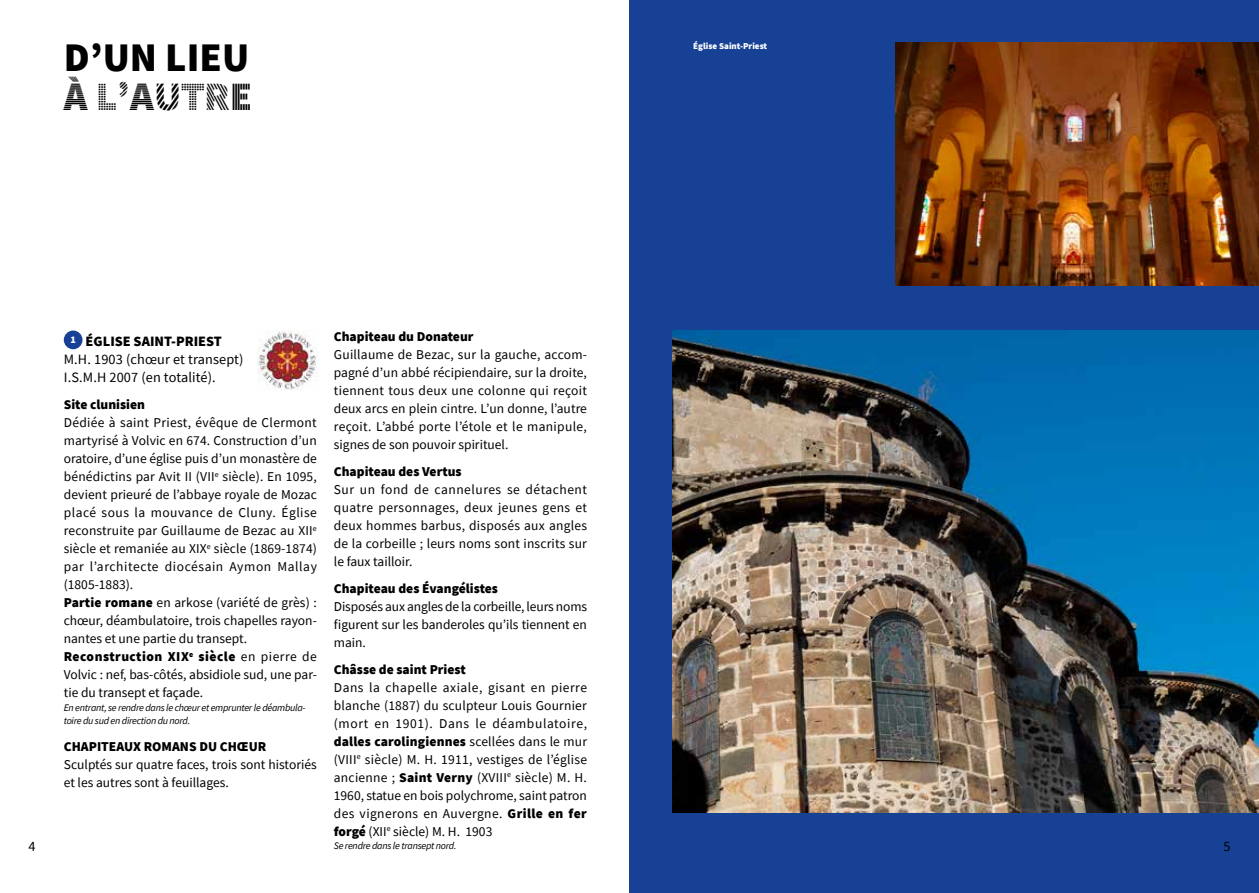
<style>
.page{position:relative;width:1259px;height:893px;background:#fff}
.page>*{position:absolute;margin:0;border:0;box-sizing:border-box;transform-origin:0 0}
.t1{font:900 40.5px "Source Sans Pro";color:#000}
.t2{font:900 40.5px "Source Sans Pro DISPLAYV2";color:#000}
.t3{font:14.25px/18px "Source Sans Pro";letter-spacing:.01em;color:#000}
.t4{font:13.5px/18px "Source Sans Pro";color:#000;text-align:justify}
.t5{font:900 13.5px "Source Sans Pro";color:#000}
.t6{font:italic 10.05px/13.5px "Source Sans Pro";letter-spacing:-.025em;color:#000}
.t7{font:900 9px "Source Sans Pro";color:#fff}
.s1{font-weight:900}
</style>
<div class="page">
<div style="left:64px;top:331px;width:18px;height:18px;background:#164194;border-radius:50%"></div>
<div style="left:629px;top:0;width:630px;height:893px;background:#164194"></div>
<img style="left:896px;top:43px;width:363px;height:243px">
<img style="left:672px;top:331px;width:587px;height:481px">
<img style="left:258px;top:331px;width:59px;height:59px">
<h1 class="t1" style="left:64px;top:29px;width:187px">D’UN LIEU</h1>
<h1 class="t2" style="left:64px;top:75px;width:190px">À L’AUTRE</h1>
<p class="t7" style="left:693px;top:40px;width:75px">Église Saint-Priest</p>
<p class="t5" style="left:334px;top:327px;width:141px">Chapiteau du Donateur</p>
<p class="t4" style="left:334px;top:345px;width:255px">Guillaume de Bezac, sur la gauche, accom&shy;pagné d’un abbé récipiendaire, sur la droite, tiennent tous deux une colonne qui reçoit deux arcs en plein cintre. L’un donne, l’autre reçoit. L’abbé porte l’étole et le manipule, signes de son pouvoir spirituel.</p>
<p class="t5" style="left:334px;top:462px;width:129px">Chapiteau des Vertus</p>
<p class="t4" style="left:334px;top:480px;width:255px">Sur un fond de cannelures se détachent quatre personnages, deux jeunes gens et deux hommes barbus, disposés aux angles de la corbeille ; leurs noms sont inscrits sur le faux tailloir.</p>
<p class="t5" style="left:334px;top:579px;width:166px">Chapiteau des Évangélistes</p>
<p class="t4" style="left:334px;top:597px;width:255px">Disposés aux angles de la corbeille, leurs noms figurent sur les banderoles qu’ils tiennent en main.</p>
<p class="t5" style="left:334px;top:660px;width:133px">Châsse de saint Priest</p>
<p class="t4" style="left:334px;top:678px;width:255px">Dans la chapelle axiale, gisant en pierre blanche (1887) du sculpteur Louis Gournier (mort en 1901). Dans le déambulatoire, <span class="s1">dalles carolingiennes</span> scellées dans le mur (VIII<sup>e</sup> siècle) M. H. 1911, vestiges de l’église ancienne ; <span class="s1">Saint Verny</span> (XVIII<sup>e</sup> siècle) M. H.<br>1960, statue en bois polychrome, saint patron des vignerons en Auvergne. <span class="s1">Grille en fer forgé</span> (XII<sup>e</sup> siècle) M. H. 1903</p>
<p class="t6" style="left:334px;top:839px;width:124px">Se rendre dans le transept nord.</p>
<p class="t3" style="left:64px;top:332px;width:181px;text-indent:7px"><sup>1</sup> <span class="s1">ÉGLISE SAINT-PRIEST<br></span>M.H. 1903 (chœur et transept)<br>I.S.M.H 2007 (en totalité).</p>
<p class="t5" style="left:64px;top:395px;width:83px">Site clunisien</p>
<p class="t4" style="left:64px;top:414px;width:255px;text-align:left">Dédiée à saint Priest, évêque de Clermont martyrisé à Volvic en 674. Construction d’un oratoire, d’une église puis d’un monastère de bénédictins par Avit II (VII<sup>e</sup> siècle). En 1095, devient prieuré de l’abbaye royale de Mozac placé sous la mouvance de Cluny. Église reconstruite par Guillaume de Bezac au XII<sup>e </sup>siècle et remaniée au XIX<sup>e</sup> siècle (1869-1874) par l’architecte diocésain Aymon Mallay (1805-1883).<br><span class="s1">Partie romane</span> en arkose (variété de grès) : chœur, déambulatoire, trois chapelles rayon&shy;nantes et une partie du transept.<br><span class="s1">Reconstruction XIX</span><sup>e</sup> <span class="s1">siècle</span> en pierre de Volvic : nef, bas-côtés, absidiole sud, une par&shy;tie du transept et façade.</p>
<p class="t6" style="left:64px;top:701px;width:243px">En entrant, se rendre dans le chœur et emprunter le déambula&shy;toire du sud en direction du nord.</p>
<p class="t5" style="left:64px;top:737px;width:204px">CHAPITEAUX ROMANS DU CHŒUR</p>
<p class="t4" style="left:64px;top:756px;width:254px">Sculptés sur quatre faces, trois sont historiés et les autres sont à feuillages.</p>
<p class="t3" style="left:28px;top:837px;width:9px">4</p>
<p class="t3" style="left:1223px;top:837px;width:9px">5</p>
</div>
